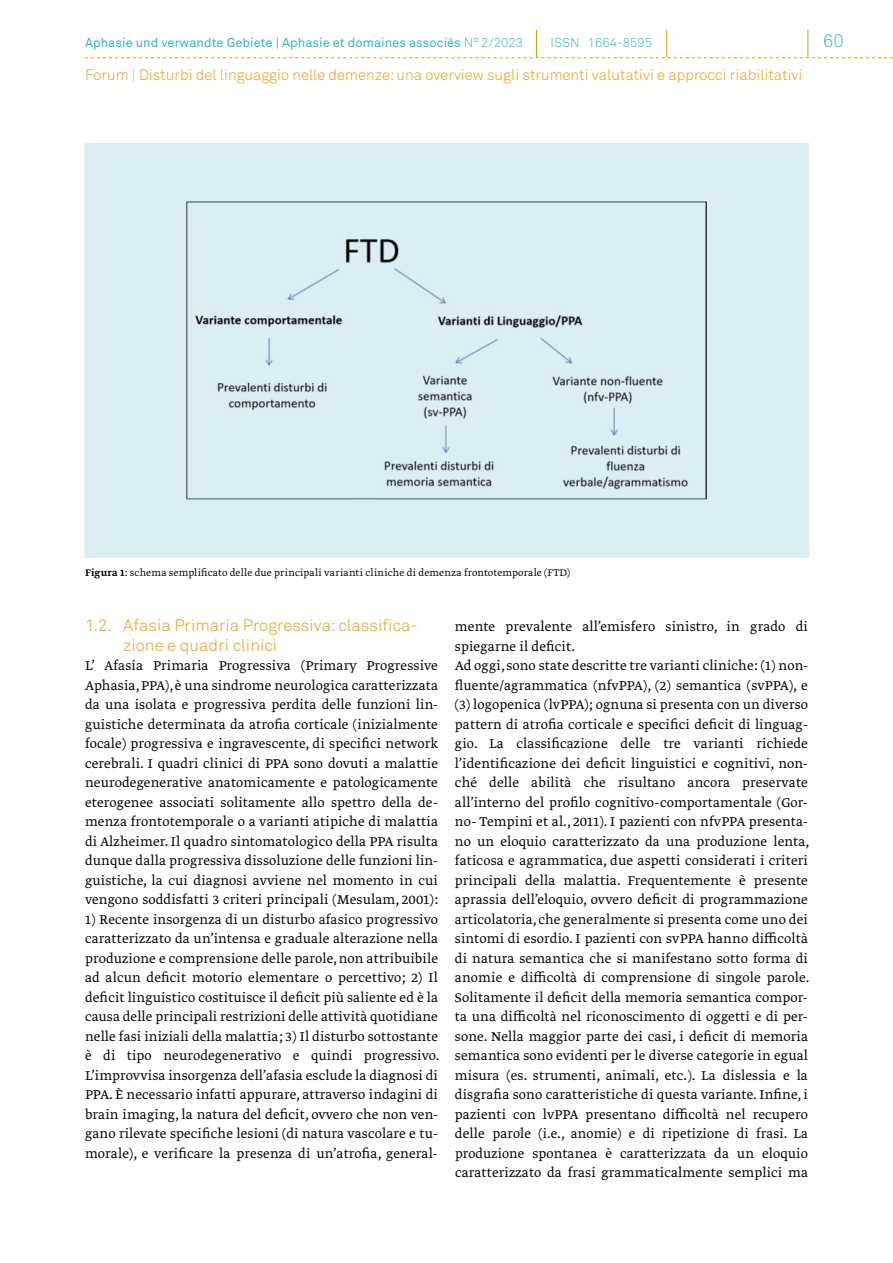
<style>
.page{position:relative;width:893px;height:1263px;background:#fff}
.page>*{position:absolute;margin:0;border:0;box-sizing:border-box;transform-origin:0 0}
.t1{font:300 18px "Akkurat Std";color:#2db8c5}
.t2{font:300 16.5px/19.5px "Akkurat Std";letter-spacing:.005em;color:#f49712}
.t3{font:300 15px/19.5px "Greta Text";letter-spacing:.01em;color:#000;text-align:justify}
.t4{font:300 15px "Akkurat Std";letter-spacing:.005em;color:#f49712}
.t5{font:12.75px "Akkurat Std";letter-spacing:.005em;color:#2db8c5}
.t6{font:300 12.75px "Akkurat Std";letter-spacing:.005em;color:#2db8c5}
.t7{font:300 11.25px "Greta Text";letter-spacing:.015em;color:#000}
.s1{font-weight:300}
.s2{font-weight:500}
</style>
<div class="page">
<svg style="left:85px;top:30px;width:808px;height:28px"></svg>
<div style="left:85px;top:144px;width:723px;height:413px;background:#dbeef2"></div>
<img style="left:187px;top:202px;width:520px;height:297px">
<div style="left:84px;top:143px;width:725px;height:415px;border:2px solid #dbeef2"></div>
<p class="t5" style="left:85px;top:35px;width:439px">Aphasie und verwandte Gebiete | Aphasie et domaines associés <span class="s1">N°2/2023</span></p>
<p class="t6" style="left:551px;top:35px;width:103px">ISSN 1664-8595</p>
<p class="t1" style="left:823px;top:30px;width:22px">60</p>
<p class="t4" style="left:85px;top:66px;width:719px">Forum | Disturbi del linguaggio nelle demenze: una overview sugli strumenti valutativi e approcci riabilitativi</p>
<p class="t7" style="left:85px;top:566px;width:486px"><span class="s2">Figura 1</span>: schema semplificato delle due principali varianti cliniche di demenza frontotemporale (FTD)</p>
<p class="t2" style="left:123px;top:616px;width:296px;text-indent:-38px">1.2. Afasia Primaria Progressiva: classifica&shy;zione e quadri clinici</p>
<p class="t3" style="left:85px;top:657px;width:354px">L’ Afasia Primaria Progressiva (Primary Progressive Aphasia, PPA), è una sindrome neurologica caratterizzata da una isolata e progressiva perdita delle funzioni lin&shy;guistiche determinata da atrofia corticale (inizialmente focale) progressiva e ingravescente, di specifici network cerebrali. I quadri clinici di PPA sono dovuti a malattie neurodegenerative anatomicamente e patologicamente eterogenee associati solitamente allo spettro della de&shy;menza frontotemporale o a varianti atipiche di malattia di Alzheimer. Il quadro sintomatologico della PPA risulta dunque dalla progressiva dissoluzione delle funzioni lin&shy;guistiche, la cui diagnosi avviene nel momento in cui vengono soddisfatti 3 criteri principali (Mesulam, 2001):</p>
<p class="t3" style="left:85px;top:910px;width:356px">1) Recente insorgenza di un disturbo afasico progressivo caratterizzato da un’intensa e graduale alterazione nella produzione e comprensione delle parole, non attribuibile ad alcun deficit motorio elementare o percettivo; 2) Il deficit linguistico costituisce il deficit più saliente ed è la causa delle principali restrizioni delle attività quotidiane nelle fasi iniziali della malattia; 3) Il disturbo sottostante è di tipo neurodegenerativo e quindi progressivo.<br>L’improvvisa insorgenza dell’afasia esclude la diagnosi di PPA. È necessario infatti appurare, attraverso indagini di brain imaging, la natura del deficit, ovvero che non ven&shy;gano rilevate specifiche lesioni (di natura vascolare e tu&shy;morale), e verificare la presenza di un’atrofia, general-</p>
<p class="t3" style="left:455px;top:618px;width:356px;text-align:left">mente prevalente all’emisfero sinistro, in grado di spiegarne il deficit.<br>Ad oggi, sono state descritte tre varianti cliniche: (1) non&shy;fluente/agrammatica (nfvPPA), (2) semantica (svPPA), e (3) logopenica (lvPPA); ognuna si presenta con un diverso pattern di atrofia corticale e specifici deficit di linguag&shy;gio. La classificazione delle tre varianti richiede l’identificazione dei deficit linguistici e cognitivi, non&shy;ché delle abilità che risultano ancora preservate all’interno del profilo cognitivo-comportamentale (Gor&shy;no- Tempini et al., 2011). I pazienti con nfvPPA presenta&shy;no un eloquio caratterizzato da una produzione lenta, faticosa e agrammatica, due aspetti considerati i criteri principali della malattia. Frequentemente è presente aprassia dell’eloquio, ovvero deficit di programmazione articolatoria, che generalmente si presenta come uno dei sintomi di esordio. I pazienti con svPPA hanno difficoltà di natura semantica che si manifestano sotto forma di anomie e difficoltà di comprensione di singole parole.<br>Solitamente il deficit della memoria semantica compor&shy;ta una difficoltà nel riconoscimento di oggetti e di per&shy;sone. Nella maggior parte dei casi, i deficit di memoria semantica sono evidenti per le diverse categorie in egual misura (es. strumenti, animali, etc.). La dislessia e la disgrafia sono caratteristiche di questa variante. Infine, i pazienti con lvPPA presentano difficoltà nel recupero delle parole (i.e., anomie) e di ripetizione di frasi. La produzione spontanea è caratterizzata da un eloquio caratterizzato da frasi grammaticalmente semplici ma</p>
</div>
